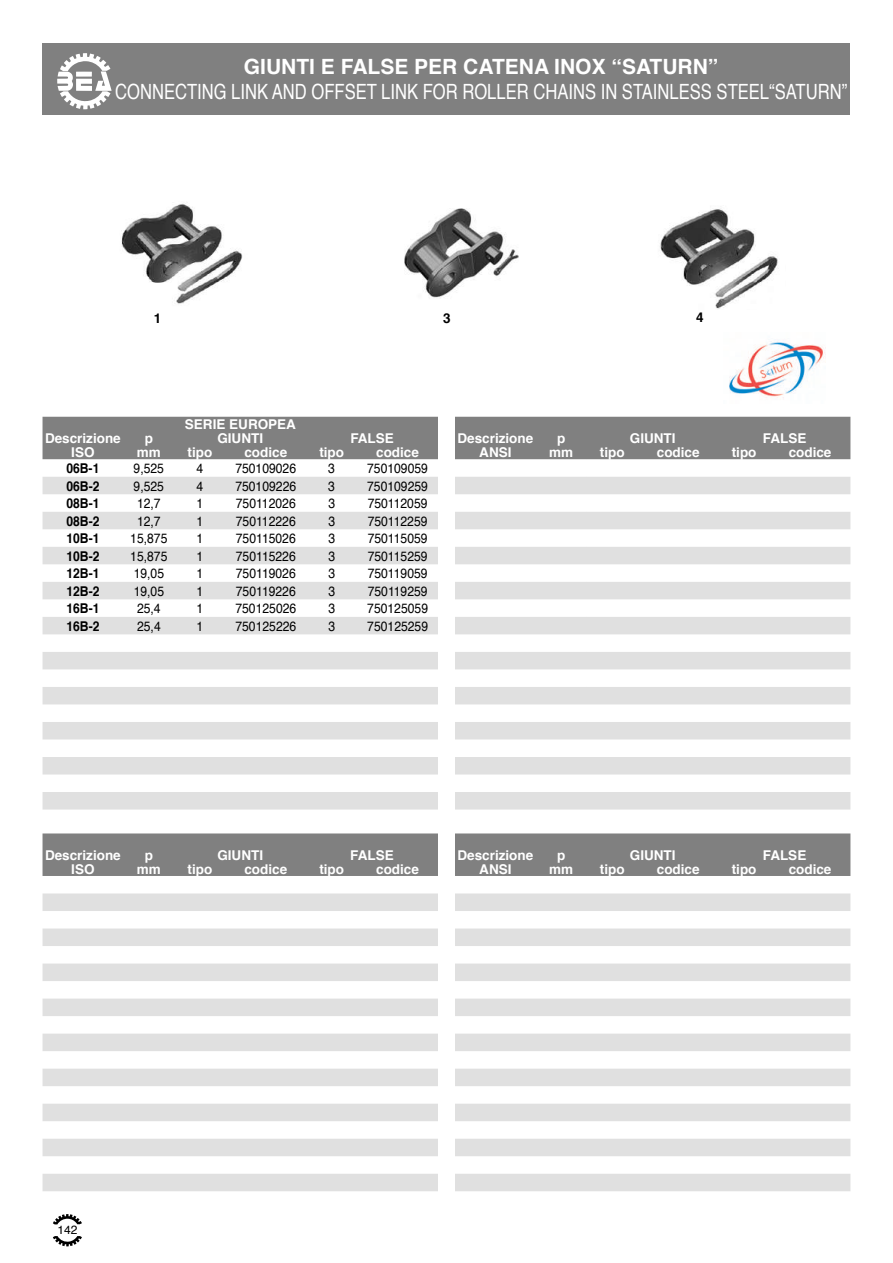
<style>
.page{position:relative;width:893px;height:1263px;background:#fff}
.page>*{position:absolute;margin:0;border:0;box-sizing:border-box;transform-origin:0 0}
.t1{font:21px "Helvetica";color:#fff;scale:.79 1}
.t2{font:700 21px "Helvetica";color:#fff}
.t3{font:13.5px "Helvetica";color:#000;scale:.9 1}
.t4{font:700 13.5px "Helvetica";color:#fff}
.t5{font:700 13.5px "Helvetica";color:#000;scale:.9 1}
.t6{font:700 13.5px "Helvetica";color:#000}
.t7{font:12px "Helvetica";color:#000}
</style>
<div class="page">
<img style="left:729px;top:341px;width:96px;height:57px">
<img style="left:660px;top:208px;width:119px;height:101px">
<img style="left:404px;top:208px;width:115px;height:90px">
<img style="left:121px;top:202px;width:122px;height:102px">
<svg style="left:53px;top:1214px;width:29px;height:10px"></svg>
<svg style="left:53px;top:1236px;width:29px;height:10px"></svg>
<div style="left:43px;top:43px;width:807px;height:72px;background:#808080"></div>
<svg style="left:57px;top:53px;width:55px;height:56px"></svg>
<div style="left:43px;top:833px;width:807px;height:43px;background:#808080"></div>
<svg style="left:43px;top:893px;width:807px;height:298px;fill:#e0e0e0"></svg>
<div style="left:43px;top:417px;width:807px;height:42px;background:#808080"></div>
<svg style="left:43px;top:477px;width:807px;height:332px;fill:#e0e0e0"></svg>
<h1 class="t2" style="left:244px;top:50px;width:476px">GIUNTI E FALSE PER CATENA INOX “SATURN”</h1>
<h1 class="t1" style="left:115px;top:76px;width:928px">CONNECTING LINK AND OFFSET LINK FOR ROLLER CHAINS IN STAINLESS STEEL“SATURN”</h1>
<p class="t6" style="left:154px;top:307px;width:9px">1</p>
<p class="t6" style="left:443px;top:307px;width:9px">3</p>
<p class="t6" style="left:696px;top:306px;width:9px">4</p>
<p class="t4" style="left:185px;top:413px;width:113px">SERIE EUROPEA</p>
<p class="t4" style="left:45px;top:427px;width:77px">Descrizione</p>
<p class="t4" style="left:145px;top:427px;width:10px">p</p>
<p class="t4" style="left:217px;top:427px;width:47px">GIUNTI</p>
<p class="t4" style="left:350px;top:427px;width:45px">FALSE</p>
<p class="t4" style="left:457px;top:427px;width:77px">Descrizione</p>
<p class="t4" style="left:557px;top:427px;width:10px">p</p>
<p class="t4" style="left:630px;top:427px;width:47px">GIUNTI</p>
<p class="t4" style="left:763px;top:427px;width:45px">FALSE</p>
<p class="t4" style="left:71px;top:442px;width:25px">ISO</p>
<p class="t4" style="left:137px;top:442px;width:26px">mm</p>
<p class="t4" style="left:187px;top:442px;width:26px">tipo</p>
<p class="t4" style="left:244px;top:442px;width:44px">codice</p>
<p class="t4" style="left:319px;top:442px;width:26px">tipo</p>
<p class="t4" style="left:376px;top:442px;width:44px">codice</p>
<p class="t4" style="left:479px;top:442px;width:34px">ANSI</p>
<p class="t4" style="left:549px;top:442px;width:26px">mm</p>
<p class="t4" style="left:600px;top:442px;width:26px">tipo</p>
<p class="t4" style="left:657px;top:442px;width:44px">codice</p>
<p class="t4" style="left:732px;top:442px;width:26px">tipo</p>
<p class="t4" style="left:789px;top:442px;width:44px">codice</p>
<p class="t5" style="left:66px;top:457px;width:38px">06B-1</p>
<p class="t3" style="left:134px;top:458px;width:35px">9,525</p>
<p class="t3" style="left:196px;top:458px;width:9px">4</p>
<p class="t3" style="left:235px;top:458px;width:69px">750109026</p>
<p class="t3" style="left:328px;top:458px;width:9px">3</p>
<p class="t3" style="left:367px;top:458px;width:69px">750109059</p>
<p class="t5" style="left:66px;top:475px;width:38px">06B-2</p>
<p class="t3" style="left:134px;top:475px;width:35px">9,525</p>
<p class="t3" style="left:196px;top:475px;width:9px">4</p>
<p class="t3" style="left:235px;top:475px;width:69px">750109226</p>
<p class="t3" style="left:328px;top:475px;width:9px">3</p>
<p class="t3" style="left:367px;top:475px;width:69px">750109259</p>
<p class="t5" style="left:66px;top:492px;width:38px">08B-1</p>
<p class="t3" style="left:137px;top:493px;width:28px">12,7</p>
<p class="t3" style="left:196px;top:493px;width:9px">1</p>
<p class="t3" style="left:236px;top:493px;width:68px">750112026</p>
<p class="t3" style="left:328px;top:493px;width:9px">3</p>
<p class="t3" style="left:368px;top:493px;width:68px">750112059</p>
<p class="t5" style="left:66px;top:510px;width:38px">08B-2</p>
<p class="t3" style="left:137px;top:510px;width:28px">12,7</p>
<p class="t3" style="left:197px;top:510px;width:9px">1</p>
<p class="t3" style="left:236px;top:510px;width:68px">750112226</p>
<p class="t3" style="left:328px;top:510px;width:9px">3</p>
<p class="t3" style="left:368px;top:510px;width:68px">750112259</p>
<p class="t5" style="left:66px;top:527px;width:38px">10B-1</p>
<p class="t3" style="left:130px;top:528px;width:43px">15,875</p>
<p class="t3" style="left:197px;top:528px;width:9px">1</p>
<p class="t3" style="left:236px;top:528px;width:68px">750115026</p>
<p class="t3" style="left:328px;top:528px;width:9px">3</p>
<p class="t3" style="left:368px;top:528px;width:68px">750115059</p>
<p class="t5" style="left:66px;top:545px;width:38px">10B-2</p>
<p class="t3" style="left:130px;top:545px;width:43px">15,875</p>
<p class="t3" style="left:197px;top:545px;width:9px">1</p>
<p class="t3" style="left:236px;top:545px;width:68px">750115226</p>
<p class="t3" style="left:328px;top:545px;width:9px">3</p>
<p class="t3" style="left:368px;top:545px;width:68px">750115259</p>
<p class="t5" style="left:66px;top:562px;width:38px">12B-1</p>
<p class="t3" style="left:134px;top:563px;width:35px">19,05</p>
<p class="t3" style="left:197px;top:563px;width:9px">1</p>
<p class="t3" style="left:236px;top:563px;width:68px">750119026</p>
<p class="t3" style="left:328px;top:563px;width:9px">3</p>
<p class="t3" style="left:368px;top:563px;width:68px">750119059</p>
<p class="t5" style="left:66px;top:580px;width:38px">12B-2</p>
<p class="t3" style="left:134px;top:580px;width:35px">19,05</p>
<p class="t3" style="left:197px;top:580px;width:9px">1</p>
<p class="t3" style="left:236px;top:580px;width:68px">750119226</p>
<p class="t3" style="left:328px;top:580px;width:9px">3</p>
<p class="t3" style="left:368px;top:580px;width:68px">750119259</p>
<p class="t5" style="left:66px;top:597px;width:38px">16B-1</p>
<p class="t3" style="left:137px;top:598px;width:28px">25,4</p>
<p class="t3" style="left:197px;top:598px;width:9px">1</p>
<p class="t3" style="left:235px;top:598px;width:69px">750125026</p>
<p class="t3" style="left:328px;top:598px;width:9px">3</p>
<p class="t3" style="left:367px;top:598px;width:69px">750125059</p>
<p class="t5" style="left:66px;top:615px;width:38px">16B-2</p>
<p class="t3" style="left:137px;top:615px;width:28px">25,4</p>
<p class="t3" style="left:197px;top:615px;width:9px">1</p>
<p class="t3" style="left:235px;top:615px;width:69px">750125226</p>
<p class="t3" style="left:328px;top:615px;width:9px">3</p>
<p class="t3" style="left:367px;top:615px;width:69px">750125259</p>
<p class="t4" style="left:45px;top:844px;width:77px">Descrizione</p>
<p class="t4" style="left:145px;top:844px;width:10px">p</p>
<p class="t4" style="left:217px;top:844px;width:47px">GIUNTI</p>
<p class="t4" style="left:350px;top:844px;width:45px">FALSE</p>
<p class="t4" style="left:457px;top:844px;width:77px">Descrizione</p>
<p class="t4" style="left:557px;top:844px;width:10px">p</p>
<p class="t4" style="left:630px;top:844px;width:47px">GIUNTI</p>
<p class="t4" style="left:763px;top:844px;width:45px">FALSE</p>
<p class="t4" style="left:71px;top:858px;width:25px">ISO</p>
<p class="t4" style="left:137px;top:858px;width:26px">mm</p>
<p class="t4" style="left:187px;top:858px;width:26px">tipo</p>
<p class="t4" style="left:244px;top:858px;width:44px">codice</p>
<p class="t4" style="left:319px;top:858px;width:26px">tipo</p>
<p class="t4" style="left:376px;top:858px;width:44px">codice</p>
<p class="t4" style="left:479px;top:858px;width:34px">ANSI</p>
<p class="t4" style="left:549px;top:858px;width:26px">mm</p>
<p class="t4" style="left:600px;top:858px;width:26px">tipo</p>
<p class="t4" style="left:657px;top:858px;width:44px">codice</p>
<p class="t4" style="left:732px;top:858px;width:26px">tipo</p>
<p class="t4" style="left:789px;top:858px;width:44px">codice</p>
<p class="t7" style="left:57px;top:1221px;width:22px">142</p>
</div>
